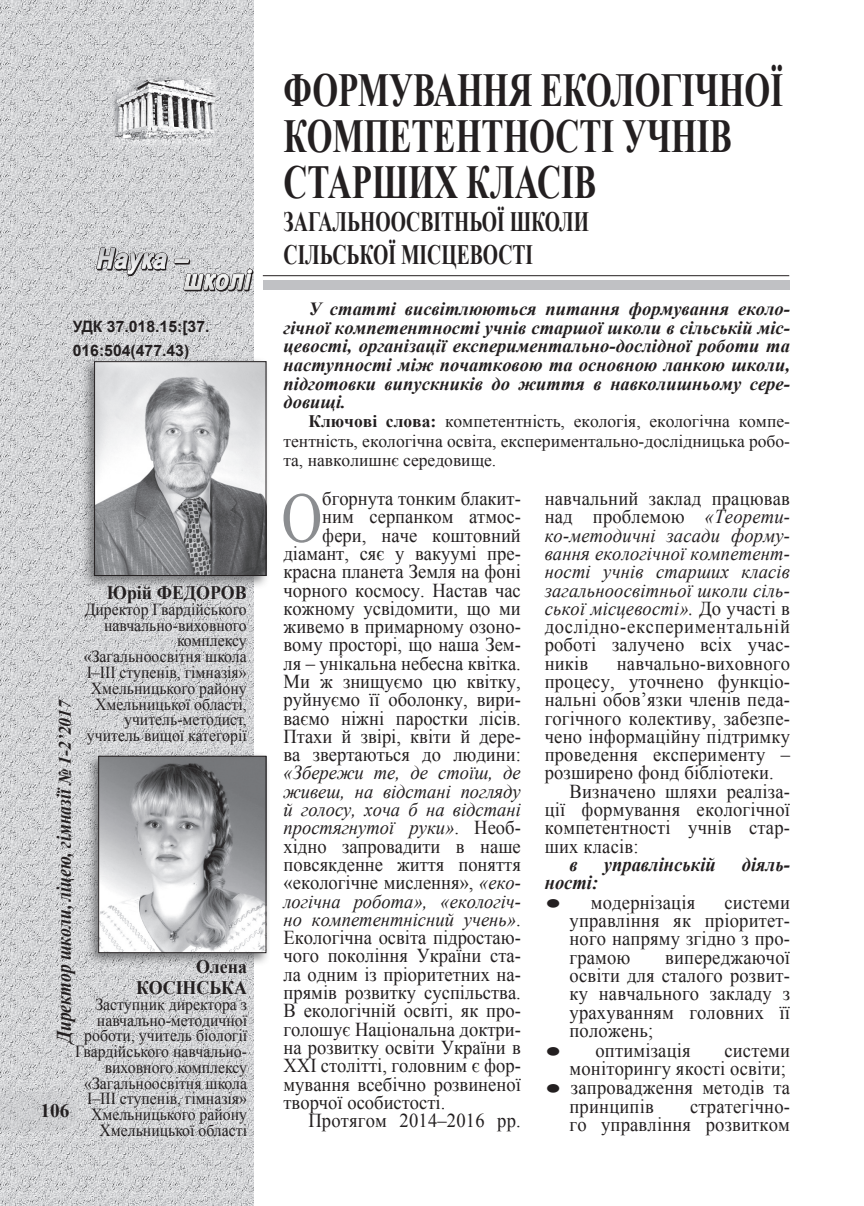
<style>
.page{position:relative;width:864px;height:1206px;background:#fff}
.page>*{position:absolute;margin:0;border:0;box-sizing:border-box;transform-origin:0 0}
.t1{font:71.05px "Times New Roman";color:#8b8d90;scale:.79 1}
.t2{font:700 47.25px/45.5px "Times New Roman";color:#231f20;scale:.7 1}
.t3{font:700 28px/33.2px "Times New Roman";color:#231f20;scale:.7 1}
.t4{font:italic 700 20.65px "Times New Roman";color:#231f20;scale:.85 1}
.t5{font:19.6px/18.4px "Times New Roman";letter-spacing:.01em;color:#231f20;text-align:right;scale:.94 1}
.t6{font:italic 19.6px/18.2px "Times New Roman";letter-spacing:.01em;color:#231f20;text-align:justify;scale:.94 1}
.t7{font:italic 700 19.6px "Times New Roman";color:#231f20;scale:.94 1}
.t8{font:700 19.25px "Times New Roman";color:#231f20}
.t9{font:700 19.07px/21px "Times New Roman";color:#231f20;text-align:right;scale:.93 1}
.t10{font:italic 700 18.55px/18.6px "Times New Roman";color:#231f20;text-align:justify}
.t11{font:17.5px/19.2px "Times New Roman";color:#231f20;text-align:justify}
.t12{font:16.8px/15.8px "Times New Roman";color:#231f20;text-align:right;scale:.93 1}
.t13{font:700 15.75px/23.6px "Arial";color:#231f20}
.s1{font-size:17.5px}
.s2{font-weight:700}
.s3{font-style:normal}
.s4{font-style:italic}
.s5{font-weight:700;font-style:italic;font-size:19.95px}
</style>
<div class="page">
<img style="left:0;top:0;width:253px;height:1205px">
<img style="left:113px;top:76px;width:103px;height:70px">
<div style="left:81px;top:357px;width:189px;height:232px;background:#57585a;opacity:.75"></div>
<img style="left:96px;top:363px;width:168px;height:210px">
<div style="left:94px;top:361px;width:172px;height:214px;border:1px solid #231f20"></div>
<div style="left:85px;top:751px;width:185px;height:215px;background:#57585a;opacity:.75"></div>
<img style="left:100px;top:758px;width:164px;height:192px">
<div style="left:98px;top:756px;width:168px;height:196px;border:1px solid #231f20"></div>
<svg style="left:95px;top:244px;width:159px;height:55px;background:#c3c3c5"></svg>
<hr style="left:263px;top:275px;width:525px;height:1px;background:#231f20">
<div style="left:263px;top:280px;width:525px;height:10px;background:#c0c1c4"></div>
<p class="t13" style="left:73px;top:315px;width:138px">УДК 37.018.15:[37.<br>016:504(477.43)</p>
<p class="t9" style="left:107px;top:582px;width:152px">Юрій ФЕДОРОВ</p>
<p class="t12" style="left:84px;top:601px;width:177px">Директор Гвардійського навчально-виховного комплексу «Загальноосвітня школа<br>І–ІІІ ступенів, гімназія»<br>Хмельницького району<br>Хмельницької області, учитель-методист, учитель вищої категорії</p>
<p class="t4" style="left:50px;top:1042px;width:405px;rotate:-90deg">Директор школи, ліцею, гімназії <span class="s1">№ 1-2’2017</span></p>
<p class="t9" style="left:136px;top:955px;width:121px">Олена<br>КОСІНСЬКА</p>
<p class="t12" style="left:75px;top:996px;width:186px">Заступник директора з навчально-методичної роботи, учитель біології<br>Гвардійського навчально&shy;виховного комплексу «Загальноосвітня школа<br>І–ІІІ ступенів, гімназія»<br>Хмельницького району<br>Хмельницької області</p>
<p class="t8" style="left:41px;top:1097px;width:30px">106</p>
<h2 class="t2" style="left:283px;top:67px;width:715px">ФОРМУВАННЯ ЕКОЛОГІЧНОЇ<br>КОМПЕТЕНТНОСТІ УЧНІВ<br>СТАРШИХ КЛАСІВ</h2>
<h3 class="t3" style="left:283px;top:204px;width:438px">ЗАГАЛЬНООСВІТНЬОЇ ШКОЛИ<br>СІЛЬСЬКОЇ МІСЦЕВОСТІ</h3>
<p class="t10" style="left:283px;top:299px;width:508px;text-indent:25px">У статті висвітлюються питання формування еколо&shy;гічної компетентності учнів старшої школи в сільській міс&shy;цевості, організації експериментально-дослідної роботи та наступності між початковою та основною ланкою школи, підготовки випускників до життя в навколишньому сере&shy;довищі.</p>
<p class="t11" style="left:283px;top:411px;width:507px;text-indent:25px"><span class="s2">Ключові слова:</span> компетентність, екологія, екологічна компе&shy;тентність, екологічна освіта, експериментально-дослідницька робо&shy;та, навколишнє середовище.</p>
<p class="t6" style="left:544px;top:489px;width:262px"><span class="s3">навчальний заклад працював над проблемою</span> «Теорети&shy;ко-методичні засади форму&shy;вання екологічної компетент&shy;ності учнів старших класів загальноосвітньої школи сіль&shy;ської місцевості». <span class="s3">До участі в дослідно-експериментальній роботі залучено всіх учас&shy;ників</span></p>
<p class="t5" style="left:283px;top:489px;width:254px">бгорнута тонким блакит-<br>ним серпанком атмос&shy;фери, наче коштовний діамант, сяє у вакуумі пре&shy;красна планета Земля на фоні чорного космосу. Настав час кожному усвідомити, що ми живемо в примарному озоно&shy;вому просторі, що наша Зем&shy;ля – унікальна небесна квітка.<br>Ми ж знищуємо цю квітку, руйнуємо її оболонку, вири&shy;ваємо ніжні паростки лісів.<br>Птахи й звірі, квіти й дере&shy;ва звертаються до людини:</p>
<p class="t5" style="left:283px;top:763px;width:254px;text-align:justify"><span class="s4">«Збережи те, де стоїш, де живеш, на відстані погляду й голосу, хоча б на відстані простягнутої руки»</span>. Необ&shy;хідно запровадити в наше повсякденне життя поняття «екологічне мислення», <span class="s4">«еко&shy;логічна робота», «екологіч&shy;но компетентнісний учень»</span>.<br>Екологічна освіта підростаю&shy;чого покоління України ста&shy;ла одним із пріоритетних на&shy;прямів розвитку суспільства.<br>В екологічній освіті, як про&shy;голошує Національна доктри&shy;на розвитку освіти України в ХХІ столітті, головним є фор&shy;мування всебічно розвиненої творчої особистості.</p>
<p class="t5" style="left:308px;top:1111px;width:227px">Протягом 2014–2016 рр.</p>
<h1 class="t1" style="left:281px;top:470px;width:53px">О</h1>
<p class="t5" style="left:616px;top:653px;width:186px">навчально-виховного</p>
<p class="t5" style="left:544px;top:672px;width:262px">процесу, уточнено функціо-</p>
<p class="t5" style="left:544px;top:690px;width:262px">нальні обов’язки членів педа-</p>
<p class="t5" style="left:544px;top:708px;width:262px">гогічного колективу, забезпе-</p>
<p class="t5" style="left:544px;top:726px;width:262px">чено інформаційну підтримку</p>
<p class="t5" style="left:544px;top:745px;width:262px">проведення експерименту –</p>
<p class="t5" style="left:544px;top:763px;width:245px">розширено фонд бібліотеки.</p>
<p class="t5" style="left:569px;top:781px;width:236px">Визначено шляхи реаліза-</p>
<p class="t5" style="left:544px;top:800px;width:262px">ції формування екологічної</p>
<p class="t5" style="left:544px;top:818px;width:262px">компетентності учнів стар-</p>
<p class="t5" style="left:544px;top:836px;width:101px">ших класів:</p>
<p class="t7" style="left:569px;top:850px;width:10px">в</p>
<p class="t7" style="left:603px;top:850px;width:121px">управлінській</p>
<p class="t7" style="left:741px;top:850px;width:53px">діяль-</p>
<p class="t7" style="left:544px;top:869px;width:58px">ності:</p>
<p class="t5" style="left:544px;top:892px;width:162px"><span class="s5">●</span> модернізація</p>
<p class="t5" style="left:569px;top:892px;width:236px;text-align:justify;text-indent:155px">системи управління як пріоритет&shy;ного напряму згідно з про&shy;грамою</p>
<p class="t5" style="left:569px;top:947px;width:236px;text-align:justify;text-indent:96px">випереджаючої освіти для сталого розвит&shy;ку навчального закладу з урахуванням головних її положень;</p>
<p class="t5" style="left:544px;top:1040px;width:157px"><span class="s5">●</span> оптимізація</p>
<p class="t5" style="left:569px;top:1040px;width:236px">системи<br>моніторингу якості освіти;</p>
<p class="t5" style="left:569px;top:1078px;width:236px;text-align:left;text-indent:-25px"><span class="s5">●</span> запровадження методів та принципів</p>
<p class="t5" style="left:569px;top:1096px;width:236px">стратегічно-<br>го управління розвитком</p>
</div>
